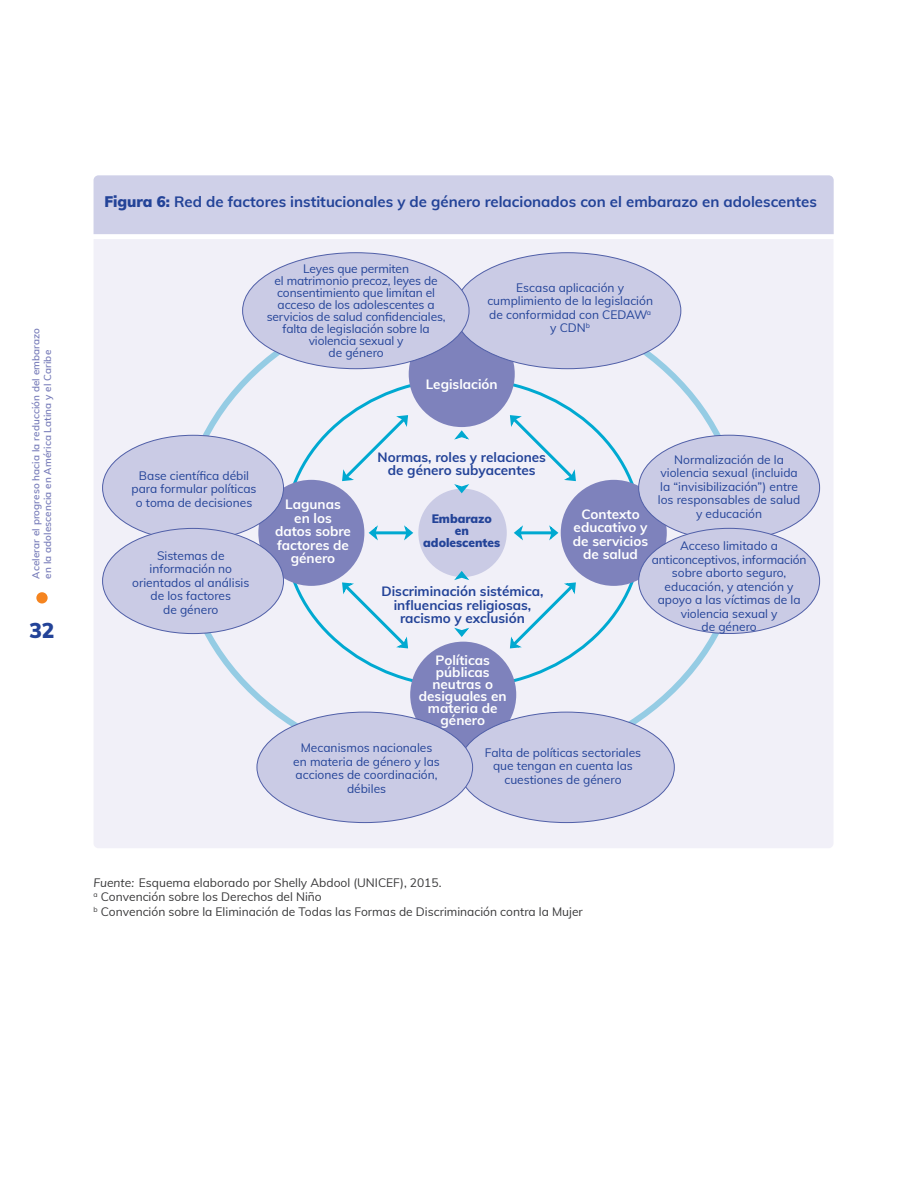
<style>
.page{position:relative;width:918px;height:1188px;background:#fff}
.page>*{position:absolute;margin:0;border:0;box-sizing:border-box;transform-origin:0 0}
.t1{font:900 21px "Muli";color:#234398}
.t2{font:700 15px "Muli";color:#234398}
.t3{font:700 13.5px/13.5px "Muli";color:#fff;text-align:center}
.t4{font:700 13.5px/13.5px "Muli";color:#234398;text-align:center}
.t5{font:12px/13.5px "Muli";color:#234398;text-align:center}
.t6{font:12px/14.4px "Muli";color:#383839}
.t7{font:900 12px/12px "Muli";color:#234398;text-align:center}
.t8{font:600 9.9px/11.9px "Muli";letter-spacing:.01em;color:#757ab8}
.s1{font-weight:900}
.s2{font-style:italic}
</style>
<div class="page">
<div style="left:36px;top:592px;width:12px;height:12px;background:#f5841f;border-radius:50%"></div>
<div style="left:94px;top:239px;width:739px;height:609px;background:#f1f0f8"></div>
<div style="left:94px;top:175px;width:740px;height:59px;background:#cfd0e8"></div>
<div style="left:409px;top:321px;width:106px;height:106px;background:#7e82bc;border-radius:50%"></div>
<div style="left:410px;top:642px;width:106px;height:106px;background:#7e82bc;border-radius:50%"></div>
<div style="left:561px;top:480px;width:106px;height:106px;background:#7e82bc;border-radius:50%"></div>
<div style="left:258px;top:480px;width:106px;height:106px;background:#7e82bc;border-radius:50%"></div>
<div style="left:418px;top:489px;width:89px;height:88px;background:#cacbe5;border-radius:50%"></div>
<svg style="left:341px;top:414px;width:68px;height:68px"></svg>
<svg style="left:509px;top:414px;width:68px;height:68px"></svg>
<svg style="left:341px;top:581px;width:68px;height:68px"></svg>
<svg style="left:509px;top:581px;width:68px;height:68px"></svg>
<hr style="left:373px;top:531px;width:36px;height:3px;background:#00a9d1">
<svg style="left:368px;top:523px;width:11px;height:20px"></svg>
<svg style="left:403px;top:523px;width:11px;height:20px"></svg>
<hr style="left:518px;top:531px;width:36px;height:3px;background:#00a9d1">
<svg style="left:513px;top:523px;width:12px;height:20px"></svg>
<svg style="left:548px;top:523px;width:11px;height:20px"></svg>
<svg style="left:452px;top:483px;width:19px;height:11px"></svg>
<svg style="left:452px;top:429px;width:19px;height:12px"></svg>
<svg style="left:452px;top:626px;width:19px;height:12px"></svg>
<svg style="left:452px;top:571px;width:19px;height:11px"></svg>
<div style="left:454px;top:253px;width:227px;height:116px;background:#cacbe5;border-radius:50%"></div>
<div style="left:243px;top:253px;width:226px;height:116px;background:#cacbe5;border-radius:50%"></div>
<div style="left:459px;top:712px;width:215px;height:111px;background:#cacbe5;border-radius:50%"></div>
<div style="left:257px;top:712px;width:216px;height:111px;background:#cacbe5;border-radius:50%"></div>
<div style="left:639px;top:435px;width:181px;height:105px;background:#cacbe5;border-radius:50%"></div>
<div style="left:639px;top:528px;width:181px;height:106px;background:#cacbe5;border-radius:50%"></div>
<div style="left:103px;top:435px;width:181px;height:105px;background:#cacbe5;border-radius:50%"></div>
<div style="left:103px;top:528px;width:181px;height:106px;background:#cacbe5;border-radius:50%"></div>
<p class="t8" style="left:29px;top:579px;width:252px;rotate:-90deg">Acelerar el progreso hacia la reducción del embarazo en la adolescencia en América Latina y el Caribe</p>
<h1 class="t1" style="left:29px;top:615px;width:27px">32</h1>
<p class="t2" style="left:104px;top:191px;width:714px"><span class="s1">Figura 6:</span> Red de factores institucionales y de género relacionados con el embarazo en adolescentes</p>
<p class="t5" style="left:267px;top:262px;width:180px;line-height:12px">Leyes que permiten<br>el matrimonio precoz, leyes de consentimiento que limitan el acceso de los adolescentes a servicios de salud confidenciales, falta de legislación sobre la violencia sexual y<br>de género</p>
<p class="t5" style="left:487px;top:280px;width:167px">Escasa aplicación y cumplimiento de la legislación de conformidad con CEDAW<sup>a </sup>y CDN<sup>b</sup></p>
<p class="t3" style="left:426px;top:377px;width:73px">Legislación</p>
<p class="t5" style="left:132px;top:468px;width:127px">Base científica débil para formular políticas o toma de decisiones</p>
<p class="t5" style="left:132px;top:548px;width:119px">Sistemas de información no orientados al análisis de los factores<br>de género</p>
<p class="t4" style="left:378px;top:450px;width:170px">Normas, roles y relaciones de género subyacentes</p>
<p class="t5" style="left:658px;top:452px;width:144px">Normalización de la violencia sexual (incluida la “invisibilización”) entre los responsables de salud y educación</p>
<p class="t5" style="left:652px;top:538px;width:156px">Acceso limitado a anticonceptivos, información sobre aborto seguro, educación, y atención y apoyo a las víctimas de la violencia sexual y<br>de género</p>
<p class="t3" style="left:275px;top:497px;width:77px">Lagunas<br>en los datos sobre factores de género</p>
<p class="t3" style="left:573px;top:506px;width:77px">Contexto educativo y de servicios de salud</p>
<p class="t7" style="left:423px;top:512px;width:79px">Embarazo en adolescentes</p>
<p class="t4" style="left:381px;top:584px;width:164px">Discriminación sistémica, influencias religiosas, racismo y exclusión</p>
<p class="t3" style="left:419px;top:654px;width:89px;line-height:12px">Políticas públicas neutras o desiguales en materia de género</p>
<p class="t5" style="left:293px;top:741px;width:148px">Mecanismos nacionales en materia de género y las acciones de coordinación, débiles</p>
<p class="t5" style="left:485px;top:745px;width:158px">Falta de políticas sectoriales que tengan en cuenta las cuestiones de género</p>
<p class="t6" style="left:94px;top:875px;width:491px"><span class="s2">Fuente:</span> Esquema elaborado por Shelly Abdool (UNICEF), 2015.<br><sup>a</sup> Convención sobre los Derechos del Niño<br><sup>b</sup> Convención sobre la Eliminación de Todas las Formas de Discriminación contra la Mujer</p>
</div>
